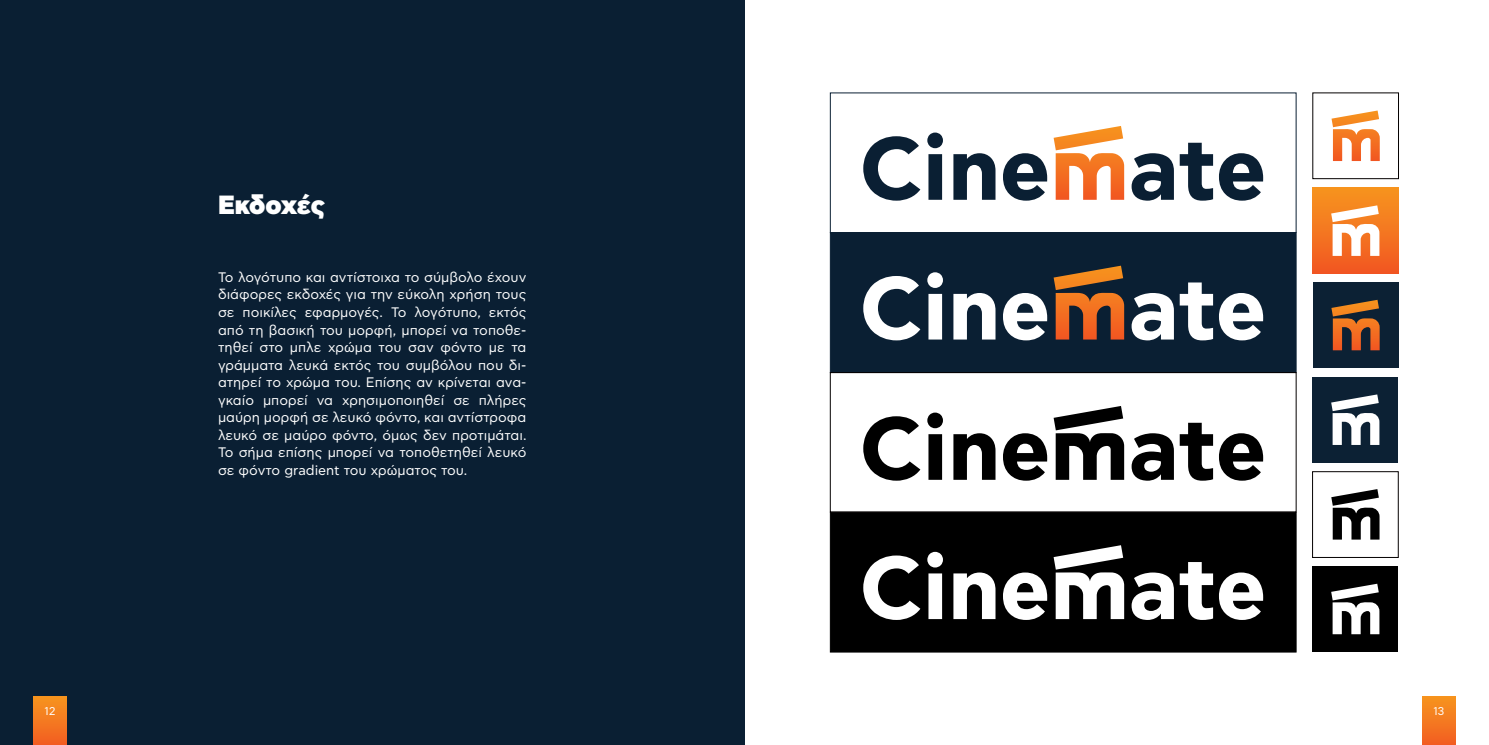
<style>
.page{position:relative;width:1489px;height:745px;background:#fff}
.page>*{position:absolute;margin:0;border:0;box-sizing:border-box;transform-origin:0 0}
.t1{font:900 26.25px "Asty CF Std";letter-spacing:-.015em;color:#fff}
.t2{font:13.75px/17.5px "Asty CF Std";color:#fff;text-align:justify}
.t3{font:11.25px "Asty CF Std";color:#fff}
</style>
<div class="page">
<div style="left:0;top:0;width:744px;height:744px;background:#0a1f33"></div>
<div style="left:1312px;top:376px;width:85px;height:86px;background:#0c2134"></div>
<svg style="left:1331px;top:394px;width:48px;height:50px"></svg>
<div style="left:1312px;top:282px;width:86px;height:86px;background:#0c2134"></div>
<svg style="left:1331px;top:299px;width:48px;height:51px"></svg>
<div style="left:1312px;top:187px;width:85px;height:86px;background:linear-gradient(to bottom,#f7961f,#f15822)"></div>
<svg style="left:1330px;top:205px;width:49px;height:51px"></svg>
<svg style="left:1331px;top:110px;width:48px;height:51px"></svg>
<svg style="left:1331px;top:489px;width:48px;height:50px"></svg>
<div style="left:830px;top:232px;width:466px;height:140px;background:#0a1f33"></div>
<div style="left:830px;top:511px;width:466px;height:140px;background:#000;border:1px solid #000"></div>
<div style="left:830px;top:372px;width:466px;height:139px;border:1px solid #040000"></div>
<div style="left:1312px;top:471px;width:86px;height:86px;border:1px solid #040000"></div>
<div style="left:1312px;top:566px;width:85px;height:85px;background:#000"></div>
<svg style="left:1053px;top:126px;width:71px;height:74px"></svg>
<svg style="left:863px;top:136px;width:57px;height:64px"></svg>
<svg style="left:927px;top:132px;width:15px;height:68px"></svg>
<svg style="left:953px;top:153px;width:42px;height:47px"></svg>
<svg style="left:1003px;top:153px;width:44px;height:47px"></svg>
<svg style="left:1131px;top:153px;width:42px;height:47px"></svg>
<svg style="left:1179px;top:143px;width:33px;height:57px"></svg>
<svg style="left:1219px;top:153px;width:43px;height:47px"></svg>
<svg style="left:1053px;top:406px;width:71px;height:73px"></svg>
<svg style="left:863px;top:416px;width:57px;height:64px"></svg>
<svg style="left:927px;top:412px;width:15px;height:67px"></svg>
<svg style="left:953px;top:433px;width:42px;height:46px"></svg>
<svg style="left:1003px;top:433px;width:44px;height:47px"></svg>
<svg style="left:1131px;top:433px;width:42px;height:47px"></svg>
<svg style="left:1179px;top:422px;width:33px;height:58px"></svg>
<svg style="left:1219px;top:433px;width:43px;height:47px"></svg>
<svg style="left:1053px;top:265px;width:71px;height:74px"></svg>
<svg style="left:863px;top:276px;width:57px;height:64px"></svg>
<svg style="left:927px;top:272px;width:15px;height:67px"></svg>
<svg style="left:953px;top:293px;width:42px;height:46px"></svg>
<svg style="left:1003px;top:293px;width:44px;height:47px"></svg>
<svg style="left:1131px;top:293px;width:42px;height:47px"></svg>
<svg style="left:1179px;top:282px;width:33px;height:58px"></svg>
<svg style="left:1219px;top:293px;width:43px;height:47px"></svg>
<svg style="left:1053px;top:545px;width:71px;height:73px"></svg>
<svg style="left:863px;top:555px;width:57px;height:64px"></svg>
<svg style="left:927px;top:551px;width:15px;height:67px"></svg>
<svg style="left:953px;top:572px;width:42px;height:46px"></svg>
<svg style="left:1003px;top:572px;width:44px;height:47px"></svg>
<svg style="left:1131px;top:572px;width:42px;height:47px"></svg>
<svg style="left:1179px;top:562px;width:33px;height:57px"></svg>
<svg style="left:1219px;top:572px;width:43px;height:47px"></svg>
<svg style="left:1331px;top:583px;width:48px;height:50px"></svg>
<div style="left:1421px;top:696px;width:34px;height:48px;background:linear-gradient(to bottom,#f6951e,#f26022)"></div>
<div style="left:33px;top:696px;width:34px;height:48px;background:linear-gradient(to bottom,#f6951e,#f26022)"></div>
<p class="t1" style="left:218px;top:189px;width:109px">Εκδοχές</p>
<p class="t2" style="left:218px;top:269px;width:310px">Το λογότυπο και αντίστοιχα το σύμβολο έχουν διάφορες εκδοχές για την εύκολη χρήση τους σε ποικίλες εφαρμογές. Το λογότυπο, εκτός από τη βασική του μορφή, μπορεί να τοποθε&shy;τηθεί στο μπλε χρώμα του σαν φόντο με τα γράμματα λευκά εκτός του συμβόλου που δι&shy;ατηρεί το χρώμα του. Επίσης αν κρίνεται ανα&shy;γκαίο μπορεί να χρησιμοποιηθεί σε πλήρες μαύρη μορφή σε λευκό φόντο, και αντίστροφα λευκό σε μαύρο φόντο, όμως δεν προτιμάται.<br>Το σήμα επίσης μπορεί να τοποθετηθεί λευκό σε φόντο gradient του χρώματος του.</p>
<p class="t3" style="left:45px;top:704px;width:12px">12</p>
<p class="t3" style="left:1433px;top:704px;width:12px">13</p>
</div>
